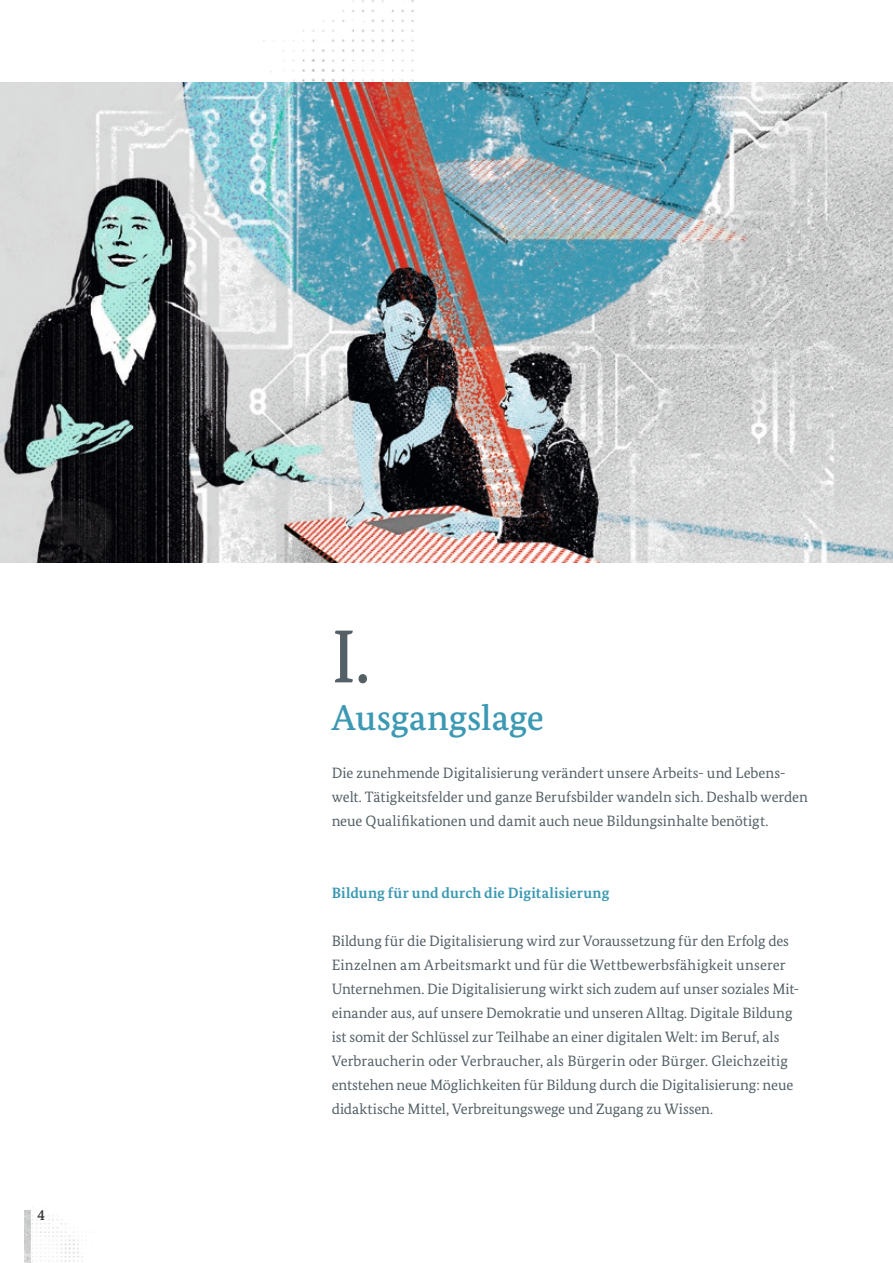
<style>
.page{position:relative;width:893px;height:1263px;background:#fff}
.page>*{position:absolute;margin:0;border:0;box-sizing:border-box;transform-origin:0 0}
.t1{font:500 75px "Bundes Serif";color:#536066;scale:.9 1}
.t2{font:500 36px "Bundes Serif";color:#3c99b3}
.t3{font:15px/24px "Bundes Serif";color:#536066}
.t4{font:700 15px "Bundes Serif";letter-spacing:.01em;color:#3c99b3}
.t5{font:500 15px "Bundes Serif";color:#323232}
</style>
<div class="page">
<img style="left:32px;top:1215px;width:51px;height:47px">
<img style="left:24px;top:1210px;width:6px;height:53px">
<img style="left:263px;top:0;width:151px;height:82px">
<img style="left:0;top:82px;width:893px;height:480px">
<p class="t5" style="left:37px;top:1205px;width:9px">4</p>
<h1 class="t1" style="left:332px;top:611px;width:43px">I.</h1>
<h2 class="t2" style="left:332px;top:696px;width:214px">Ausgangslage</h2>
<p class="t3" style="left:332px;top:761px;width:478px">Die zunehmende Digitalisierung verändert unsere Arbeits- und Lebens&shy;welt. Tätigkeitsfelder und ganze Berufsbilder wandeln sich. Deshalb werden neue Qualifikationen und damit auch neue Bildungsinhalte benötigt.</p>
<p class="t4" style="left:332px;top:884px;width:279px">Bildung für und durch die Digitalisierung</p>
<p class="t3" style="left:332px;top:929px;width:467px">Bildung für die Digitalisierung wird zur Voraussetzung für den Erfolg des Einzelnen am Arbeitsmarkt und für die Wettbewerbsfähigkeit unserer Unternehmen. Die Digitalisierung wirkt sich zudem auf unser soziales Mit&shy;einander aus, auf unsere Demokratie und unseren Alltag. Digitale Bildung ist somit der Schlüssel zur Teilhabe an einer digitalen Welt: im Beruf, als Verbraucherin oder Verbraucher, als Bürgerin oder Bürger. Gleichzeitig entstehen neue Möglichkeiten für Bildung durch die Digitalisierung: neue didaktische Mittel, Verbreitungswege und Zugang zu Wissen.</p>
</div>
